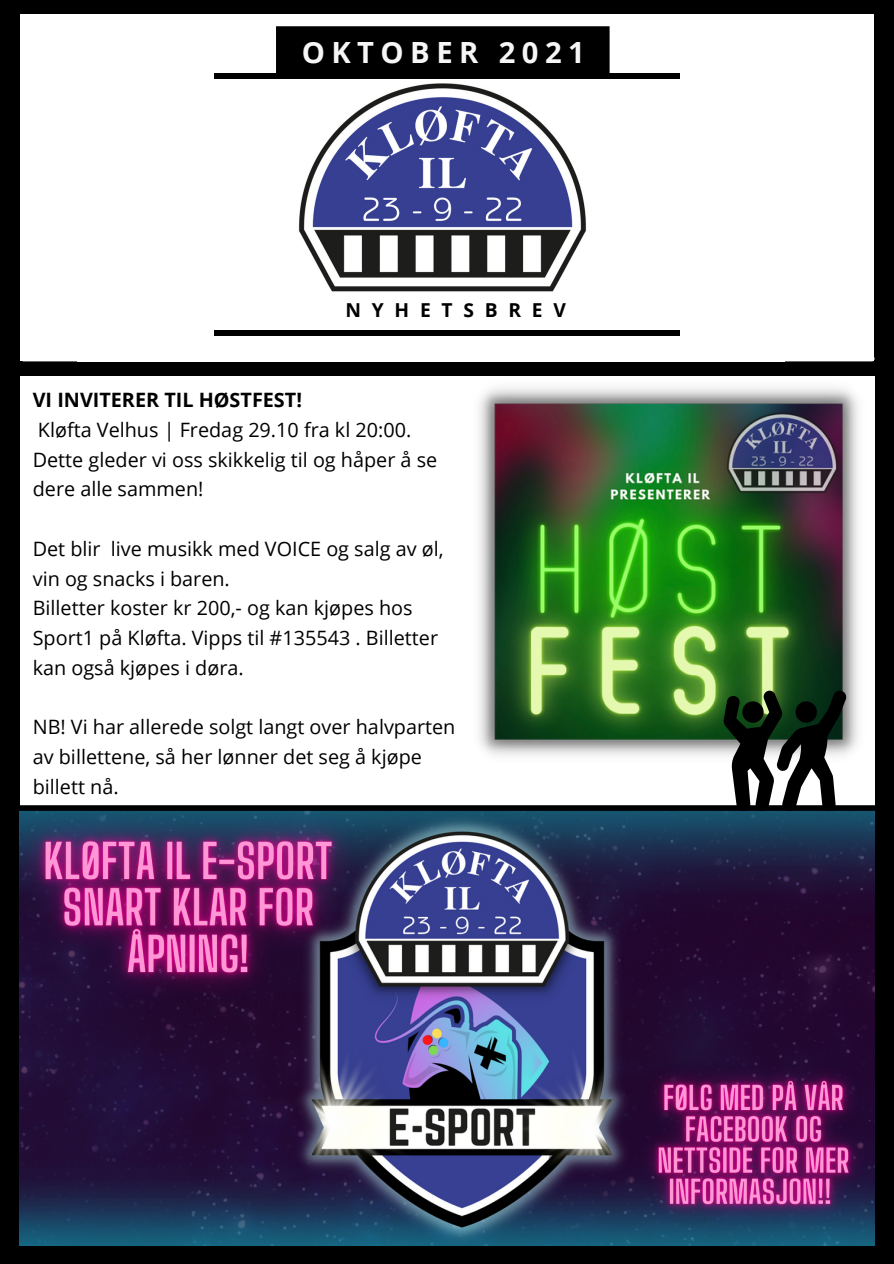
<style>
.page{position:relative;width:894px;height:1264px;background:#fff}
.page>*{position:absolute;margin:0;border:0;box-sizing:border-box;transform-origin:0 0}
.t1{font:700 29.25px "Open Sans";letter-spacing:.22em;color:#f6f6f6}
.t2{font:19.8px/29.7px "Open Sans";color:#000}
.t3{font:700 19.8px "Open Sans";color:#000}
.t4{font:700 19.2px "Open Sans";letter-spacing:.56em;color:#000}
</style>
<div class="page">
<div style="left:0;top:0;width:893px;height:1263px;background:#000"></div>
<div style="left:77px;top:14px;width:707px;height:347px;background:#fff"></div>
<div style="left:20px;top:14px;width:347px;height:347px;background:#fff"></div>
<div style="left:20px;top:376px;width:854px;height:868px;background:#fff"></div>
<img style="left:19px;top:810px;width:855px;height:435px">
<div style="left:5px;top:805px;width:882px;height:5px;background:#000"></div>
<div style="left:526px;top:14px;width:347px;height:347px;background:#fff"></div>
<div style="left:214px;top:330px;width:465px;height:6px;background:#000"></div>
<img style="left:298px;top:83px;width:289px;height:209px">
<div style="left:214px;top:73px;width:465px;height:5px;background:#000"></div>
<div style="left:276px;top:26px;width:333px;height:52px;background:#000"></div>
<img style="left:479px;top:387px;width:379px;height:369px">
<svg style="left:723px;top:690px;width:122px;height:121px"></svg>
<img style="left:19px;top:805px;width:366px;height:229px">
<img style="left:621px;top:1043px;width:254px;height:203px">
<p class="t1" style="left:302px;top:32px;width:284px">OKTOBER 2021</p>
<p class="t4" style="left:345px;top:296px;width:222px">NYHETSBREV</p>
<p class="t3" style="left:33px;top:386px;width:271px">VI INVITERER TIL HØSTFEST!</p>
<p class="t2" style="left:38px;top:414px;width:375px">Kløfta Velhus | Fredag 29.10 fra kl 20:00.</p>
<p class="t2" style="left:33px;top:444px;width:406px">Dette gleder vi oss skikkelig til og håper å se dere alle sammen!</p>
<p class="t2" style="left:33px;top:533px;width:412px">Det blir live musikk med VOICE og salg av øl, vin og snacks i baren.</p>
<p class="t2" style="left:33px;top:592px;width:406px">Billetter koster kr 200,- og kan kjøpes hos<br>Sport1 på Kløfta. Vipps til #135543 . Billetter kan også kjøpes i døra.</p>
<p class="t2" style="left:33px;top:711px;width:424px">NB! Vi har allerede solgt langt over halvparten av billettene, så her lønner det seg å kjøpe billett nå.</p>
</div>
